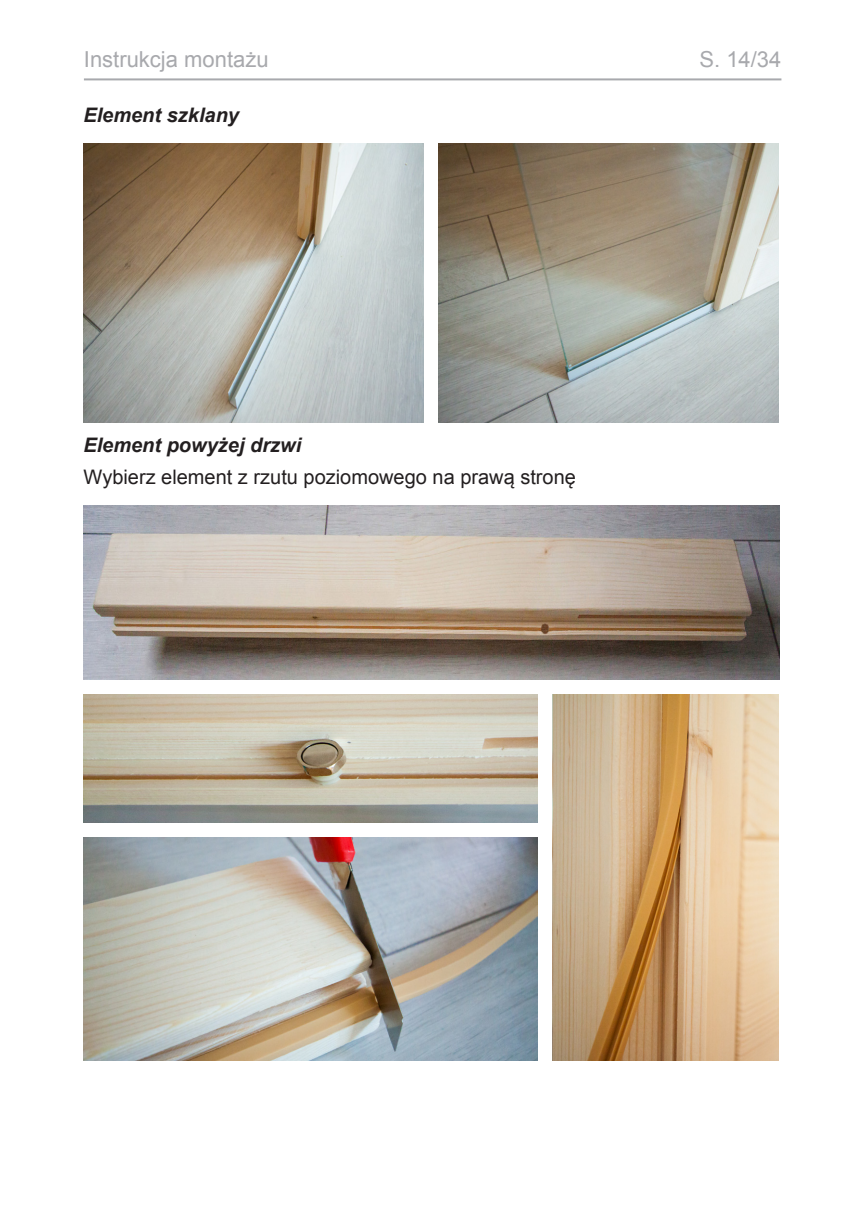
<style>
.page{position:relative;width:862px;height:1214px;background:#fff}
.page>*{position:absolute;margin:0;border:0;box-sizing:border-box;transform-origin:0 0}
.t1{font:22px "Arial";color:#a8a9ad}
.t2{font:20px "Arial";color:#231f20}
.Überschrift_3{font:italic 700 20px "Arial";color:#231f20}
</style>
<div class="page">
<hr style="left:84px;top:78px;width:697px;height:2px;background:#a8a9ad">
<img style="left:83px;top:143px;width:340px;height:279px">
<img style="left:438px;top:143px;width:340px;height:279px">
<img style="left:552px;top:694px;width:226px;height:366px">
<img style="left:83px;top:837px;width:454px;height:223px">
<img style="left:83px;top:505px;width:697px;height:174px">
<img style="left:83px;top:694px;width:454px;height:128px">
<p class="t1" style="left:84px;top:44px;width:186px">Instrukcja montażu</p>
<p class="t1" style="left:699px;top:44px;width:83px">S. 14/34</p>
<p class="Überschrift_3" style="left:83px;top:102px;width:157px">Element szklany</p>
<p class="Überschrift_3" style="left:83px;top:431px;width:219px">Element powyżej drzwi</p>
<p class="t2" style="left:84px;top:463px;width:494px">Wybierz element z rzutu poziomowego na prawą stronę</p>
</div>
